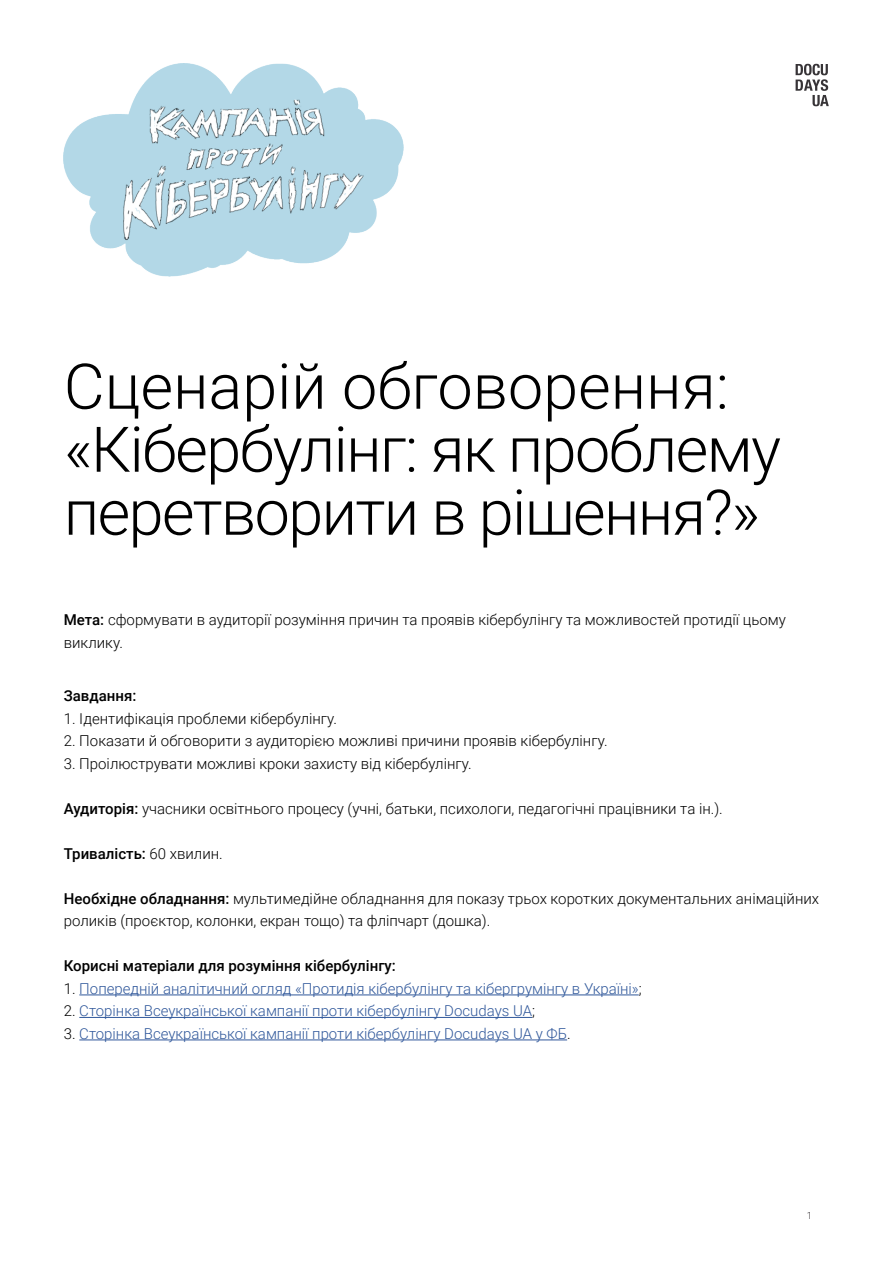
<style>
.page{position:relative;width:893px;height:1263px;background:#fff}
.page>*{position:absolute;margin:0;border:0;box-sizing:border-box;transform-origin:0 0}
.t1{font:300 63px/63px "Roboto";letter-spacing:-.025em;color:#000}
.t2{font:300 15px/22.5px "Roboto";color:#000}
.t3{font:300 15px "Roboto";color:#30589b}
.t4{font:500 15px "Roboto";color:#000}
.t5{font:300 9.75px "Roboto";color:#373437}
.s1{font-weight:500}
.s2{font-weight:300}
.s3{color:#000}
</style>
<div class="page">
<img style="left:64px;top:64px;width:340px;height:212px">
<hr style="left:79px;top:994px;width:560px;height:1px;background:#30589b">
<hr style="left:79px;top:1017px;width:453px;height:1px;background:#30589b">
<hr style="left:79px;top:1039px;width:488px;height:1px;background:#30589b">
<svg style="left:796px;top:64px;width:33px;height:42px"></svg>
<h1 class="t1" style="left:64px;top:352px;width:719px">Сценарій обговорення: «Кібербулінг: як проблему перетворити в рішення?»</h1>
<p class="t2" style="left:64px;top:608px;width:724px"><span class="s1">Мета:</span> сформувати в аудиторії розуміння причин та проявів кібербулінгу та можливостей протидії цьому виклику.</p>
<p class="t4" style="left:64px;top:685px;width:74px">Завдання:</p>
<p class="t2" style="left:64px;top:707px;width:275px">1. Ідентифікація проблеми кібербулінгу.</p>
<p class="t2" style="left:64px;top:729px;width:545px">2. Показати й обговорити з аудиторією можливі причини проявів кібербулінгу.</p>
<p class="t2" style="left:64px;top:752px;width:409px">3. Проілюструвати можливі кроки захисту від кібербулінгу.</p>
<p class="t2" style="left:64px;top:797px;width:661px"><span class="s1">Аудиторія:</span> учасники освітнього процесу (учні, батьки, психологи, педагогічні працівники та ін.).</p>
<p class="t4" style="left:64px;top:843px;width:161px">Тривалість: <span class="s2">60 хвилин.</span></p>
<p class="t2" style="left:64px;top:887px;width:757px"><span class="s1">Необхідне обладнання:</span> мультимедійне обладнання для показу трьох коротких документальних анімаційних роликів (проєктор, колонки, екран тощо) та фліпчарт (дошка).</p>
<p class="t4" style="left:64px;top:955px;width:334px">Корисні матеріали для розуміння кібербулінгу:</p>
<p class="t3" style="left:64px;top:978px;width:579px"><span class="s3">1.</span> Попередній аналітичний огляд «Протидія кібербулінгу та кібергрумінгу в Україні»<span class="s3">;</span></p>
<p class="t3" style="left:64px;top:1000px;width:473px"><span class="s3">2.</span> Сторінка Всеукраїнської кампанії проти кібербулінгу Docudays UA<span class="s3">;</span></p>
<p class="t3" style="left:64px;top:1023px;width:508px"><span class="s3">3.</span> Сторінка Всеукраїнської кампанії проти кібербулінгу Docudays UA у ФБ<span class="s3">.</span></p>
<p class="t5" style="left:807px;top:1209px;width:7px">1</p>
</div>
